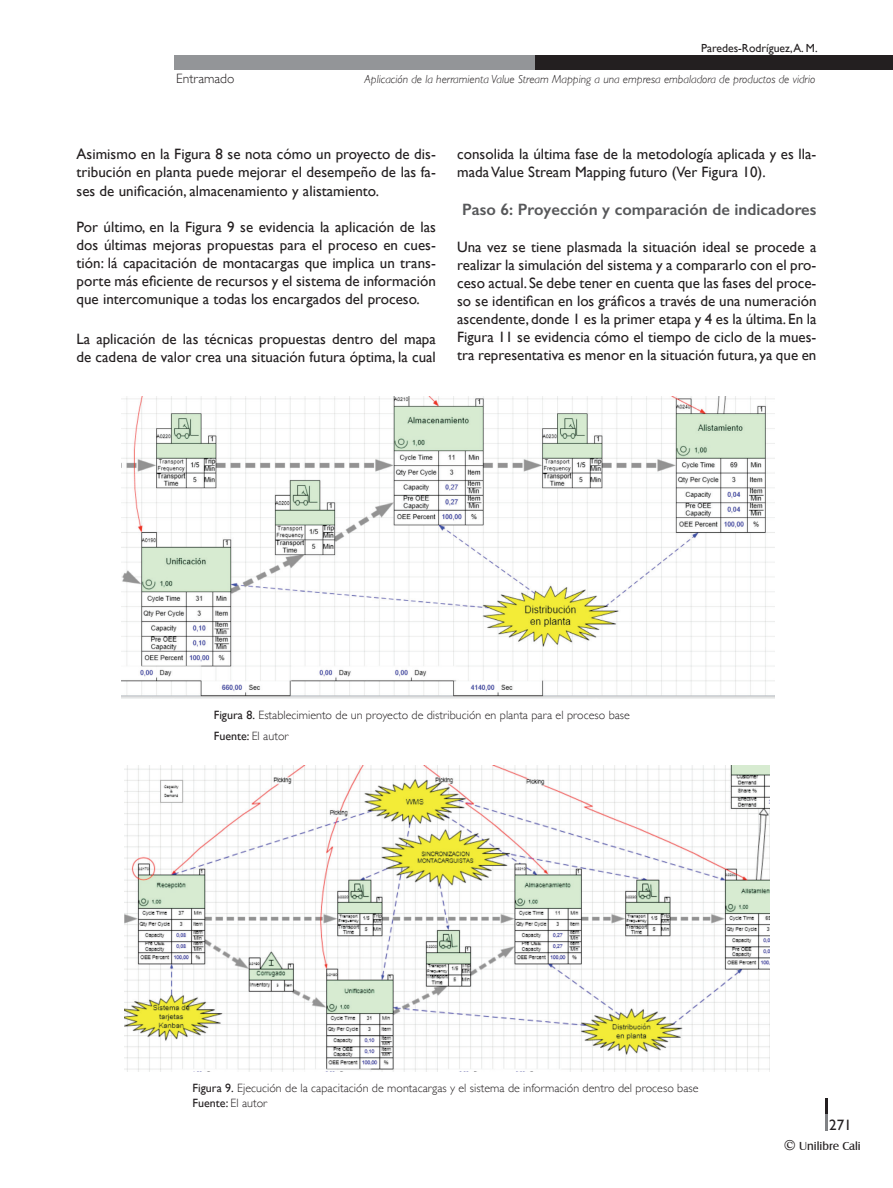
<style>
.page{position:relative;width:893px;height:1188px;background:#fff}
.page>*{position:absolute;margin:0;border:0;box-sizing:border-box;transform-origin:0 0}
.t1{font:600 16.5px "Gill Sans";color:#57585a}
.t2{font:15px/18px "Gill Sans";color:#231f20;text-align:justify}
.t3{font:300 13.5px "Gill Sans";color:#231f20}
.t4{font:300 12px/20.7px "Gill Sans";color:#231f20}
.t5{font:12px "Castle T";color:#231f20}
.t6{font:italic 300 11.7px "Gill Sans";color:#231f20}
.t7{font:11.7px "Gill Sans";color:#231f20}
.s1{font-weight:400}
.s2{font-family:"Goudy Old Style T";font-weight:700;font-size:15px}
</style>
<div class="page">
<div style="left:174px;top:55px;width:361px;height:15px;background:#939598"></div>
<div style="left:535px;top:55px;width:358px;height:15px;background:#231f20"></div>
<svg style="left:825px;top:1099px;width:2px;height:31px"></svg>
<img style="left:122px;top:396px;width:652px;height:303px">
<img style="left:124px;top:765px;width:646px;height:306px">
<p class="t3" style="left:176px;top:68px;width:60px">Entramado</p>
<p class="t7" style="left:701px;top:41px;width:118px">Paredes-Rodríguez, A. M.</p>
<p class="t6" style="left:365px;top:73px;width:452px">Aplicación de la herramienta Value Stream Mapping a una empresa embaladora de productos de vidrio</p>
<p class="t2" style="left:77px;top:145px;width:361px">Asimismo en la Figura 8 se nota cómo un proyecto de dis&shy;tribución en planta puede mejorar el desempeño de las fa&shy;ses de unificación, almacenamiento y alistamiento.</p>
<p class="t2" style="left:77px;top:218px;width:361px">Por último, en la Figura 9 se evidencia la aplicación de las dos últimas mejoras propuestas para el proceso en cues&shy;tión: lá capacitación de montacargas que implica un trans&shy;porte más eficiente de recursos y el sistema de información que intercomunique a todas los encargados del proceso.</p>
<p class="t2" style="left:77px;top:330px;width:361px">La aplicación de las técnicas propuestas dentro del mapa de cadena de valor crea una situación futura óptima, la cual</p>
<p class="t2" style="left:457px;top:145px;width:361px">consolida la última fase de la metodología aplicada y es lla&shy;mada Value Stream Mapping futuro (Ver Figura 10).</p>
<p class="t1" style="left:462px;top:200px;width:356px">Paso 6: Proyección y comparación de indicadores</p>
<p class="t2" style="left:457px;top:238px;width:361px">Una vez se tiene plasmada la situación ideal se procede a realizar la simulación del sistema y a compararlo con el pro&shy;ceso actual. Se debe tener en cuenta que las fases del proce&shy;so se identifican en los gráficos a través de una numeración ascendente, donde 1 es la primer etapa y 4 es la última. En la Figura 11 se evidencia cómo el tiempo de ciclo de la mues&shy;tra representativa es menor en la situación futura, ya que en</p>
<p class="t4" style="left:214px;top:704px;width:418px"><span class="s1">Figura 8.</span> Establecimiento de un proyecto de distribución en planta para el proceso base<br><span class="s1">Fuente:</span> El autor</p>
<p class="t4" style="left:192px;top:1080px;width:508px;line-height:14.4px"><span class="s1">Figura 9.</span> Ejecución de la capacitación de montacargas y el sistema de información dentro del proceso base<br><span class="s1">Fuente:</span> El autor</p>
<p class="t2" style="left:829px;top:1116px;width:24px">271</p>
<p class="t5" style="left:784px;top:1139px;width:78px"><span class="s2">©</span> Unilibre Cali</p>
</div>
